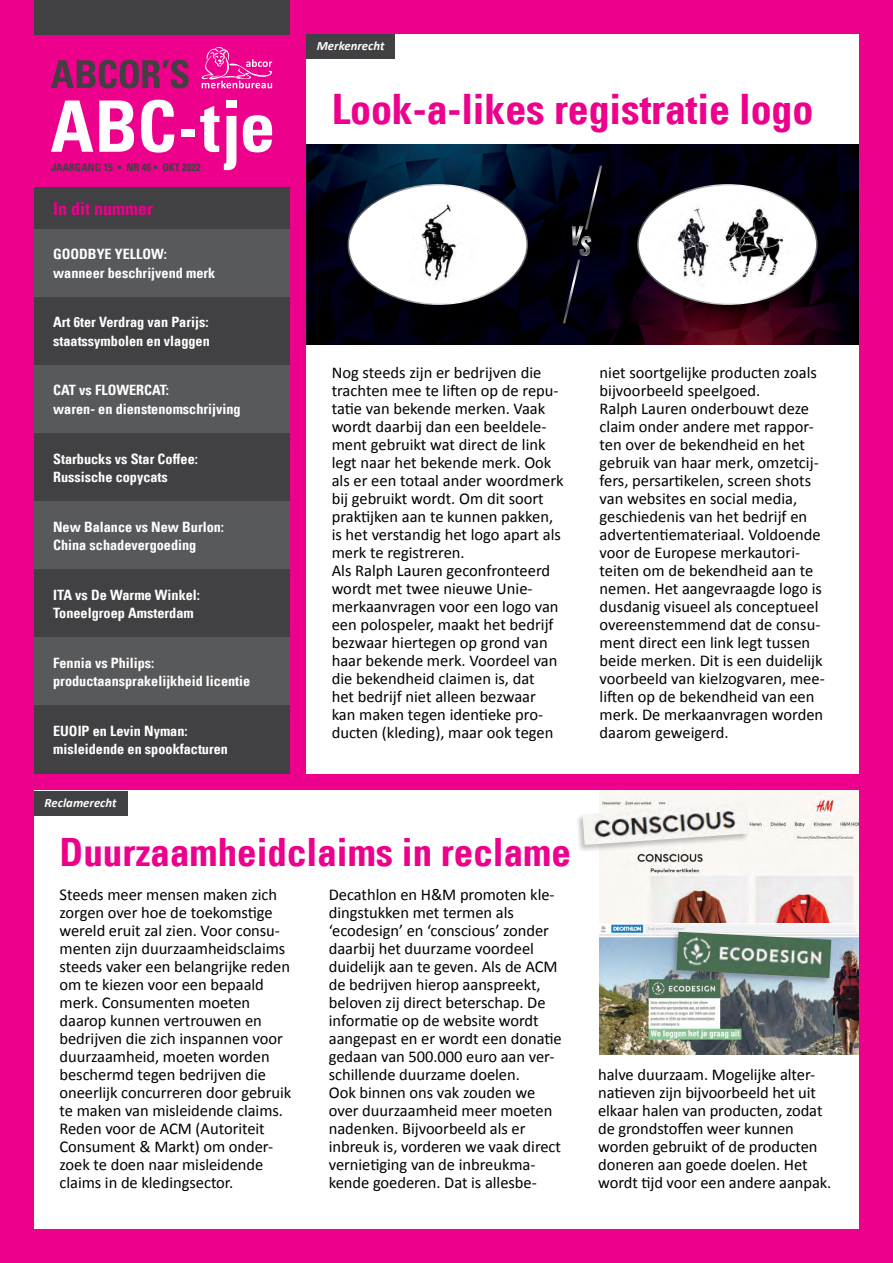
<style>
.page{position:relative;width:893px;height:1263px;background:#ec008c}
.page>*{position:absolute;margin:0;border:0;box-sizing:border-box;transform-origin:0 0}
.t1{font:700 condensed 42px "Univers LT";letter-spacing:-.005em;color:#ec008c}
.t2{font:700 condensed 39px "Univers LT";color:#ec008c}
.t3{font:700 condensed 18px "Univers LT";color:#ec008c}
.t4{font:16.5px/18px "Calibri";letter-spacing:-.005em;color:#000}
.t5{font:700 condensed 14.25px/18.8px "Univers LT";color:#fff}
.t6{font:italic 700 12.75px "Calibri";color:#fff}
.t7{font:700 condensed 10.5px "Univers LT";color:#414042}
</style>
<div class="page">
<div style="left:34px;top:187px;width:255px;height:43px;background:#414042"></div>
<div style="left:34px;top:230px;width:255px;height:68px;background:#58595b"></div>
<div style="left:34px;top:298px;width:255px;height:68px;background:#414042"></div>
<div style="left:34px;top:366px;width:255px;height:68px;background:#58595b"></div>
<div style="left:34px;top:434px;width:255px;height:68px;background:#414042"></div>
<div style="left:34px;top:502px;width:255px;height:68px;background:#58595b"></div>
<div style="left:34px;top:570px;width:255px;height:68px;background:#414042"></div>
<div style="left:34px;top:638px;width:255px;height:68px;background:#58595b"></div>
<div style="left:306px;top:34px;width:553px;height:740px;background:#fff"></div>
<div style="left:34px;top:706px;width:255px;height:68px;background:#414042"></div>
<img style="left:306px;top:145px;width:553px;height:199px">
<svg style="left:563px;top:166px;width:39px;height:157px;background:#0e0e1b"></svg>
<img style="left:342px;top:179px;width:200px;height:140px">
<div style="left:348px;top:185px;width:179px;height:119px;background:#fff;border-radius:50%"></div>
<img style="left:631px;top:179px;width:201px;height:140px">
<div style="left:638px;top:185px;width:179px;height:119px;background:#fff;border-radius:50%"></div>
<img style="left:421px;top:202px;width:36px;height:79px">
<img style="left:651px;top:196px;width:151px;height:94px">
<svg style="left:51px;top:60px;width:138px;height:28px"></svg>
<svg style="left:201px;top:47px;width:72px;height:41px"></svg>
<svg style="left:51px;top:100px;width:42px;height:52px"></svg>
<svg style="left:99px;top:100px;width:35px;height:52px"></svg>
<svg style="left:141px;top:100px;width:33px;height:53px"></svg>
<div style="left:182px;top:129px;width:13px;height:7px;background:#fff"></div>
<svg style="left:200px;top:106px;width:36px;height:64px"></svg>
<svg style="left:243px;top:115px;width:29px;height:37px"></svg>
<div style="left:226px;top:100px;width:10px;height:8px;background:#fff"></div>
<div style="left:34px;top:0;width:255px;height:34px;background:#414042"></div>
<div style="left:34px;top:791px;width:825px;height:438px;background:#fff"></div>
<div style="left:34px;top:791px;width:93px;height:25px;background:#414042"></div>
<div style="left:306px;top:34px;width:89px;height:25px;background:#414042"></div>
<img style="left:600px;top:791px;width:259px;height:263px">
<div style="left:669px;top:930px;width:164px;height:55px;background:#000;opacity:.25"></div>
<img style="left:676px;top:932px;width:155px;height:46px">
<div style="left:575px;top:802px;width:174px;height:50px;background:#000;opacity:.25"></div>
<img style="left:583px;top:803px;width:165px;height:42px">
<p class="t6" style="left:317px;top:38px;width:69px">Merkenrecht</p>
<p class="t7" style="left:51px;top:161px;width:151px">JAARGANG 15 • NR 46 • OKT 2022</p>
<p class="t3" style="left:53px;top:197px;width:101px">In dit nummer</p>
<p class="t5" style="left:53px;top:245px;width:164px">GOODBYE YELLOW: wanneer beschrijvend merk</p>
<p class="t5" style="left:53px;top:313px;width:158px">Art 6ter Verdrag van Parijs: staatssymbolen en vlaggen</p>
<p class="t5" style="left:53px;top:381px;width:189px">CAT vs FLOWERCAT:<br>waren- en dienstenomschrijving</p>
<p class="t5" style="left:53px;top:449px;width:146px">Starbucks vs Star Coffee:<br>Russische copycats</p>
<p class="t5" style="left:53px;top:517px;width:172px">New Balance vs New Burlon:<br>China schadevergoeding</p>
<p class="t5" style="left:53px;top:585px;width:148px">ITA vs De Warme Winkel:<br>Toneelgroep Amsterdam</p>
<p class="t5" style="left:53px;top:653px;width:199px">Fennia vs Philips: productaansprakelijkheid licentie</p>
<p class="t5" style="left:53px;top:721px;width:176px">EUOIP en Levin Nyman: misleidende en spookfacturen</p>
<p class="t6" style="left:45px;top:795px;width:73px">Reclamerecht</p>
<h1 class="t1" style="left:332px;top:83px;width:483px">Look-a-likes registratie logo</h1>
<p class="t4" style="left:332px;top:364px;width:233px">Nog steeds zijn er bedrijven die trachten mee te liften op de repu&shy;tatie van bekende merken. Vaak wordt daarbij dan een beeldele&shy;ment gebruikt wat direct de link legt naar het bekende merk. Ook als er een totaal ander woordmerk bij gebruikt wordt. Om dit soort praktijken aan te kunnen pakken, is het verstandig het logo apart als merk te registreren.<br>Als Ralph Lauren geconfronteerd wordt met twee nieuwe Unie&shy;merkaanvragen voor een logo van een polospeler, maakt het bedrijf bezwaar hiertegen op grond van haar bekende merk. Voordeel van die bekendheid claimen is, dat<br>het bedrijf niet alleen bezwaar kan maken tegen identieke pro&shy;ducten (kleding), maar ook tegen</p>
<p class="t4" style="left:600px;top:364px;width:227px">niet soortgelijke producten zoals bijvoorbeeld speelgoed.<br>Ralph Lauren onderbouwt deze claim onder andere met rappor&shy;ten over de bekendheid en het gebruik van haar merk, omzetcij&shy;fers, persartikelen, screen shots van websites en social media, geschiedenis van het bedrijf en advertentiemateriaal. Voldoende voor de Europese merkautori&shy;teiten om de bekendheid aan te nemen. Het aangevraagde logo is dusdanig visueel als conceptueel overeenstemmend dat de consu&shy;ment direct een link legt tussen beide merken. Dit is een duidelijk voorbeeld van kielzogvaren, mee&shy;liften op de bekendheid van een merk. De merkaanvragen worden daarom geweigerd.</p>
<h2 class="t2" style="left:60px;top:828px;width:513px">Duurzaamheidclaims in reclame</h2>
<p class="t4" style="left:60px;top:886px;width:233px">Steeds meer mensen maken zich zorgen over hoe de toekomstige wereld eruit zal zien. Voor consu&shy;menten zijn duurzaamheidsclaims steeds vaker een belangrijke reden om te kiezen voor een bepaald merk. Consumenten moeten daarop kunnen vertrouwen en bedrijven die zich inspannen voor duurzaamheid, moeten worden beschermd tegen bedrijven die oneerlijk concurreren door gebruik te maken van misleidende claims.<br>Reden voor de ACM (Autoriteit<br>Consument &amp; Markt) om onder&shy;zoek te doen naar misleidende claims in de kledingsector.</p>
<p class="t4" style="left:329px;top:886px;width:234px">Decathlon en H&amp;M promoten kle&shy;dingstukken met termen als ‘ecodesign’ en ‘conscious’ zonder daarbij het duurzame voordeel duidelijk aan te geven. Als de ACM de bedrijven hierop aanspreekt, beloven zij direct beterschap. De informatie op de website wordt aangepast en er wordt een donatie gedaan van 500.000 euro aan ver&shy;schillende duurzame doelen.<br>Ook binnen ons vak zouden we over duurzaamheid meer moeten nadenken. Bijvoorbeeld als er inbreuk is, vorderen we vaak direct vernietiging van de inbreukma&shy;kende goederen. Dat is allesbe-</p>
<p class="t4" style="left:598px;top:1066px;width:235px">halve duurzaam. Mogelijke alter&shy;natieven zijn bijvoorbeeld het uit elkaar halen van producten, zodat de grondstoffen weer kunnen worden gebruikt of de producten doneren aan goede doelen. Het wordt tijd voor een andere aanpak.</p>
</div>
